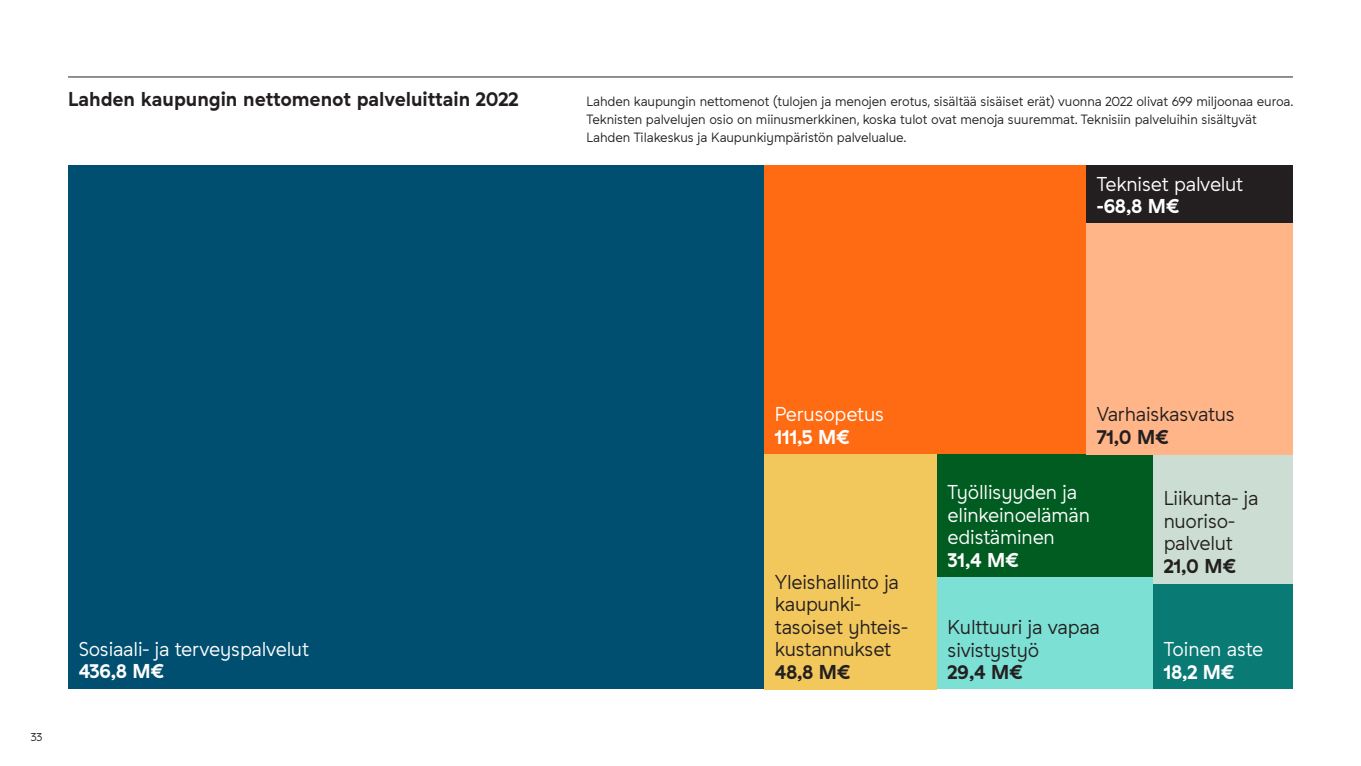
<style>
.page{position:relative;width:1361px;height:766px;background:#fff}
.page>*{position:absolute;margin:0;border:0;box-sizing:border-box;transform-origin:0 0}
.väliotsikko{font:19.5px/22.5px "Studio Feixen Sans Lahti";letter-spacing:-.01em;color:#231f20}
.väliotsikko-2{font:19.5px/22.5px "Studio Feixen Sans Lahti";letter-spacing:-.01em;color:#fff}
.väliotsikko-3{font:700 19.5px "Studio Feixen Sans Lahti";color:#231f20}
.väliotsikko-4{font:700 19.5px "Studio Feixen Sans Lahti";letter-spacing:-.01em;color:#fff}
.leipis{font:13.05px/18px "Studio Feixen Sans Lahti";letter-spacing:-.005em;color:#231f20}
.t1{font:11.25px "Studio Feixen Sans Lahti";color:#231f20}
</style>
<div class="page">
<div style="left:68px;top:165px;width:696px;height:524px;background:#004f70"></div>
<div style="left:764px;top:165px;width:322px;height:289px;background:#ff6b12"></div>
<div style="left:764px;top:454px;width:173px;height:235px;background:#f2c75c"></div>
<div style="left:937px;top:454px;width:216px;height:123px;background:#005c21"></div>
<div style="left:937px;top:577px;width:216px;height:112px;background:#7de0d4"></div>
<div style="left:1153px;top:583px;width:140px;height:106px;background:#0a7a75"></div>
<div style="left:1153px;top:454px;width:140px;height:129px;background:#ccded3"></div>
<div style="left:1086px;top:223px;width:207px;height:231px;background:#ffb588"></div>
<div style="left:1086px;top:165px;width:207px;height:58px;background:#231f20"></div>
<hr style="left:68px;top:77px;width:1225px;height:1px;background:#231f20">
<p class="väliotsikko-3" style="left:68px;top:87px;width:452px">Lahden kaupungin nettomenot palveluittain 2022</p>
<p class="leipis" style="left:586px;top:92px;width:708px">Lahden kaupungin nettomenot (tulojen ja menojen erotus, sisältää sisäiset erät) vuonna 2022 olivat 699 miljoonaa euroa.</p>
<p class="leipis" style="left:586px;top:110px;width:672px">Teknisten palvelujen osio on miinusmerkkinen, koska tulot ovat menoja suuremmat. Teknisiin palveluihin sisältyvät<br>Lahden Tilakeskus ja Kaupunkiympäristön palvelualue.</p>
<p class="väliotsikko-2" style="left:1096px;top:172px;width:148px">Tekniset palvelut</p>
<p class="väliotsikko-4" style="left:1096px;top:194px;width:84px">-68,8 M€</p>
<p class="t1" style="left:31px;top:729px;width:13px">33</p>
<p class="väliotsikko-2" style="left:79px;top:637px;width:232px">Sosiaali- ja terveyspalvelut</p>
<p class="väliotsikko-4" style="left:79px;top:659px;width:87px">436,8 M€</p>
<p class="väliotsikko-2" style="left:775px;top:403px;width:111px">Perusopetus</p>
<p class="väliotsikko-4" style="left:775px;top:424px;width:77px">111,5 M€</p>
<p class="väliotsikko" style="left:775px;top:570px;width:135px">Yleishallinto ja kaupunki&shy;tasoiset yhteis&shy;kustannukset</p>
<p class="väliotsikko-3" style="left:775px;top:659px;width:77px">48,8 M€</p>
<p class="väliotsikko" style="left:1096px;top:403px;width:140px">Varhaiskasvatus</p>
<p class="väliotsikko-3" style="left:1096px;top:424px;width:74px">71,0 M€</p>
<p class="väliotsikko-2" style="left:947px;top:481px;width:144px">Työllisyyden ja elinkeinoelämän edistäminen</p>
<p class="väliotsikko-4" style="left:947px;top:548px;width:73px">31,4 M€</p>
<p class="väliotsikko" style="left:1163px;top:487px;width:96px">Liikunta- ja nuoriso&shy;palvelut</p>
<p class="väliotsikko-3" style="left:1163px;top:554px;width:74px">21,0 M€</p>
<p class="väliotsikko" style="left:947px;top:616px;width:154px">Kulttuuri ja vapaa sivistystyö</p>
<p class="väliotsikko-3" style="left:947px;top:660px;width:77px">29,4 M€</p>
<p class="väliotsikko-2" style="left:1163px;top:637px;width:101px">Toinen aste</p>
<p class="väliotsikko-4" style="left:1163px;top:659px;width:73px">18,2 M€</p>
</div>
